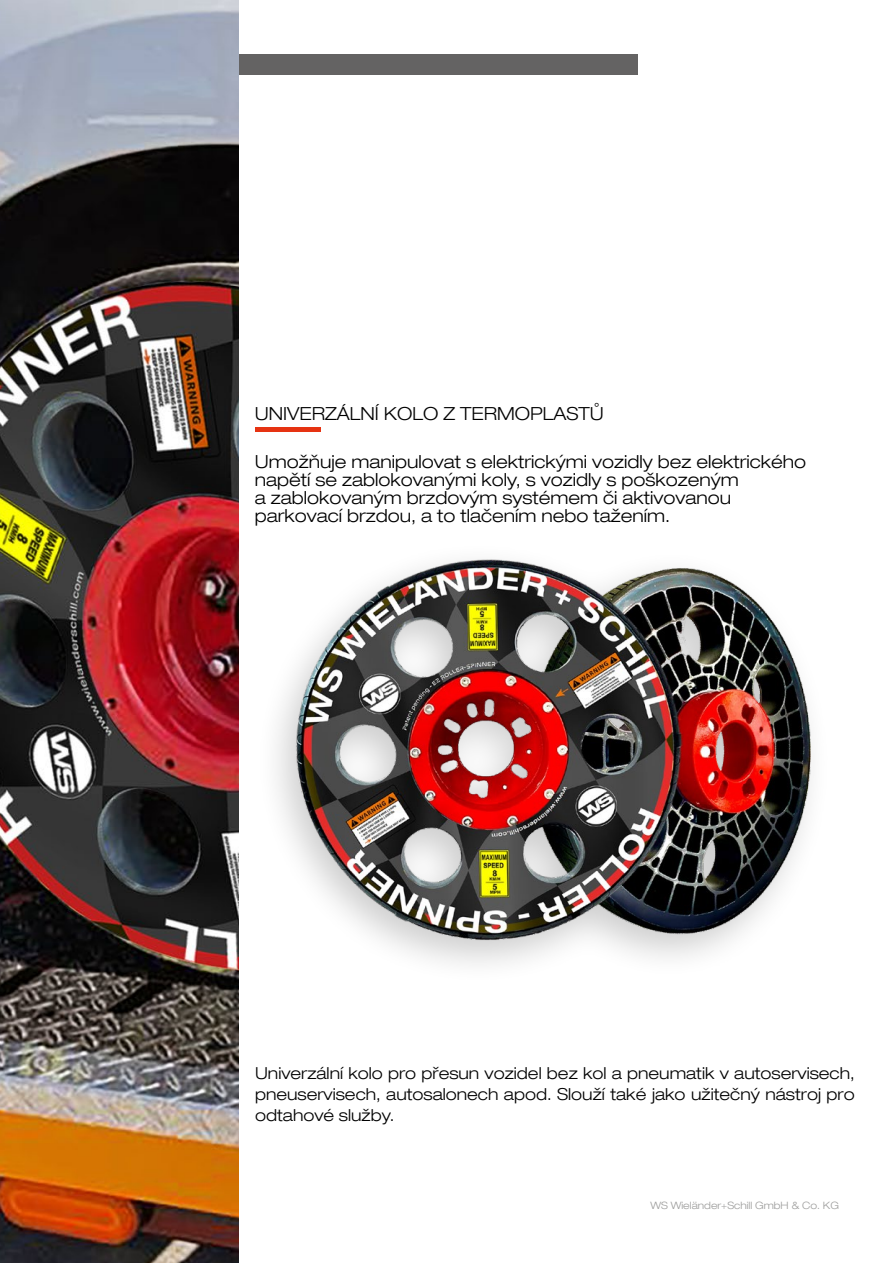
<style>
.page{position:relative;width:893px;height:1263px;background:#fff}
.page>*{position:absolute;margin:0;border:0;box-sizing:border-box;transform-origin:0 0}
.t1{font:300 expanded 18px/18px "Ford";color:#000}
.t2{font:300 expanded 18px "Ford CE";color:#000}
.t3{font:300 expanded 16.5px/21px "Ford CE";color:#000;text-align:justify}
.t4{font:300 expanded 10.2px "Ford CE";color:#9d9d9c}
</style>
<div class="page">
<div style="left:100px;top:54px;width:538px;height:21px;background:#646363"></div>
<hr style="left:255px;top:428px;width:66px;height:4px;background:#e63312">
<img style="left:0;top:0;width:239px;height:1263px">
<img style="left:276px;top:559px;width:535px;height:392px">
<p class="t2" style="left:255px;top:403px;width:351px">UNIVERZÁLNÍ KOLO Z TERMOPLASTŮ</p>
<p class="t1" style="left:255px;top:452px;width:553px">Umožňuje manipulovat s elektrickými vozidly bez elektrického napětí se zablokovanými koly, s vozidly s poškozeným<br>a zablokovaným brzdovým systémem či aktivovanou parkovací brzdou, a to tlačením nebo tažením.</p>
<p class="t3" style="left:255px;top:1062px;width:601px">Univerzální kolo pro přesun vozidel bez kol a pneumatik v autoservisech, pneuservisech, autosalonech apod. Slouží také jako užitečný nástroj pro odtahové služby.</p>
<p class="t4" style="left:650px;top:1199px;width:190px">WS Wieländer+Schill GmbH &amp; Co. KG</p>
</div>
